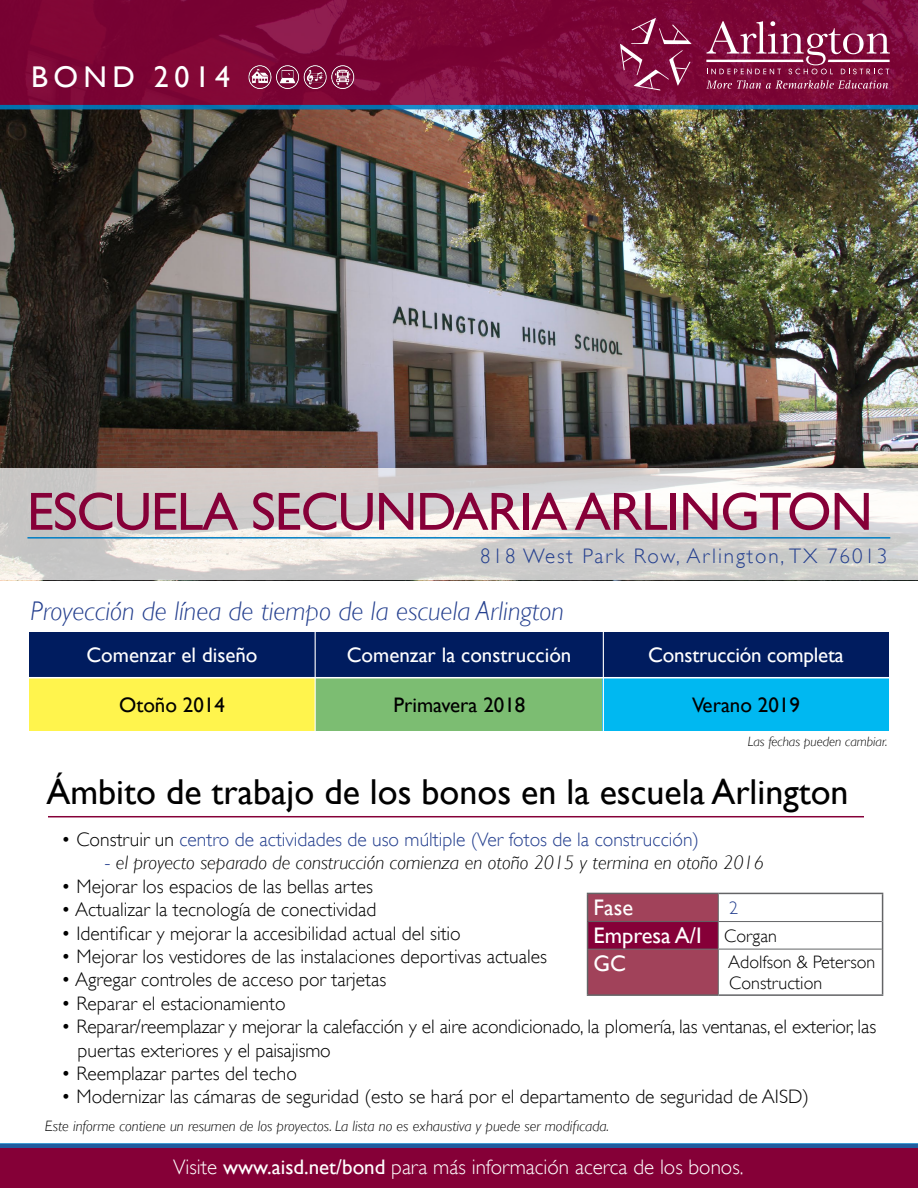
<style>
.page{position:relative;width:918px;height:1188px;background:#fff}
.page>*{position:absolute;margin:0;border:0;box-sizing:border-box;transform-origin:0 0}
.t1{font:54px "Gill Sans";letter-spacing:-.02em;color:#860038}
.t2{font:36px "Gill Sans";color:#000}
.t3{font:30px "Gill Sans";letter-spacing:.18em;color:#fff}
.t4{font:italic 300 27px "Gill Sans";color:#25408f}
.t5{font:22.5px/27.6px "Gill Sans";color:#fff}
.t6{font:300 21px "Gill Sans";color:#fff}
.t7{font:21px "Gill Sans";color:#fff}
.t8{font:300 21px "Gill Sans";letter-spacing:.09em;color:#25408f}
.t9{font:21px "Gill Sans";color:#000}
.t10{font:300 19.5px/23.4px "Gill Sans";color:#000}
.t11{font:italic 300 19.5px "Gill Sans";color:#000}
.t12{font:300 19.5px "Gill Sans";color:#25408f}
.t13{font:300 18px/21.6px "Gill Sans";color:#000}
.t14{font:300 18px "Gill Sans";color:#25408f}
.t15{font:italic 300 15px "Gill Sans";color:#000}
.t16{font:italic 300 13.5px "Gill Sans";color:#000}
.s1{color:#000}
.s2{font-style:normal;color:#25408f}
.s3{font-weight:300;font-size:18px;color:#000}
.s4{font-weight:400}
</style>
<div class="page">
<img style="left:0;top:109px;width:917px;height:360px">
<svg style="left:0;top:469px;width:918px;height:111px;background:#dad7d5"></svg>
<hr style="left:587px;top:994px;width:131px;height:2px;background:#636466">
<hr style="left:718px;top:994px;width:165px;height:2px;background:#636466">
<hr style="left:718px;top:893px;width:165px;height:1px;background:#636466">
<svg style="left:882px;top:894px;width:1px;height:55px"></svg>
<hr style="left:882px;top:949px;width:1px;height:45px;background:#636466">
<hr style="left:718px;top:921px;width:164px;height:1px;background:#636466">
<svg style="left:587px;top:893px;width:132px;height:102px;background:#963251"></svg>
<hr style="left:588px;top:949px;width:130px;height:1px;background:#636466">
<hr style="left:718px;top:949px;width:164px;height:1px;background:#636466">
<hr style="left:718px;top:949px;width:1px;height:45px;background:#636466">
<hr style="left:48px;top:816px;width:816px;height:1px;background:#860038">
<svg style="left:0;top:0;width:918px;height:105px;background:#7d0738"></svg>
<div style="left:0;top:1144px;width:918px;height:44px;background:#850037"></div>
<svg style="left:0;top:1143px;width:918px;height:4px;background:#286dab"></svg>
<svg style="left:0;top:105px;width:918px;height:4px;background:#0a77b3"></svg>
<svg style="left:620px;top:18px;width:72px;height:73px;background:#8e2953"></svg>
<svg style="left:706px;top:21px;width:184px;height:53px;background:#973960"></svg>
<svg style="left:706px;top:80px;width:182px;height:9px;background:#9a3e62"></svg>
<img style="left:231px;top:64px;width:139px;height:24px">
<hr style="left:27px;top:537px;width:863px;height:2px;background:#007dc3">
<div style="left:29px;top:678px;width:286px;height:53px;background:#fff44d"></div>
<div style="left:315px;top:678px;width:289px;height:53px;background:#7cbd72"></div>
<div style="left:603px;top:678px;width:286px;height:53px;background:#00b8f1"></div>
<div style="left:29px;top:632px;width:286px;height:45px;background:#001c5f"></div>
<div style="left:315px;top:632px;width:288px;height:45px;background:#001c5f"></div>
<div style="left:603px;top:632px;width:286px;height:45px;background:#001c5f"></div>
<hr style="left:603px;top:614px;width:1px;height:137px;background:#fff">
<hr style="left:315px;top:613px;width:1px;height:137px;background:#fff">
<h3 class="t3" style="left:31px;top:59px;width:201px">BOND 2014</h3>
<h1 class="t1" style="left:27px;top:480px;width:847px">ESCUELA SECUNDARIA ARLINGTON</h1>
<p class="t8" style="left:480px;top:544px;width:409px">818 West Park Row, Arlington, TX 76013</p>
<h3 class="t4" style="left:31px;top:596px;width:535px">Proyección de línea de tiempo de la escuela Arlington</h3>
<p class="t7" style="left:86px;top:642px;width:173px">Comenzar el diseño</p>
<p class="t7" style="left:347px;top:642px;width:226px">Comenzar la construcción</p>
<p class="t7" style="left:648px;top:642px;width:197px">Construcción completa</p>
<p class="t9" style="left:119px;top:693px;width:107px">Otoño 2014</p>
<p class="t9" style="left:393px;top:693px;width:133px">Primavera 2018</p>
<p class="t9" style="left:692px;top:693px;width:109px">Verano 2019</p>
<p class="t16" style="left:748px;top:734px;width:141px">Las fechas pueden cambiar.</p>
<h2 class="t2" style="left:46px;top:771px;width:804px">Ámbito de trabajo de los bonos en la escuela Arlington</h2>
<p class="t12" style="left:61px;top:828px;width:639px"><span class="s1">• Construir un</span> centro de actividades de uso múltiple (Ver fotos de la construcción)</p>
<p class="t11" style="left:104px;top:852px;width:661px"><span class="s2">-</span> el proyecto separado de construcción comienza en otoño 2015 y termina en otoño 2016</p>
<p class="t10" style="left:61px;top:875px;width:313px">• Mejorar los espacios de las bellas artes</p>
<p class="t10" style="left:61px;top:898px;width:317px">• Actualizar la tecnología de conectividad</p>
<p class="t10" style="left:61px;top:921px;width:401px">• Identificar y mejorar la accesibilidad actual del sitio</p>
<p class="t10" style="left:61px;top:945px;width:487px">• Mejorar los vestidores de las instalaciones deportivas actuales</p>
<p class="t10" style="left:61px;top:968px;width:327px">• Agregar controles de acceso por tarjetas</p>
<p class="t10" style="left:61px;top:992px;width:226px">• Reparar el estacionamiento</p>
<p class="t10" style="left:78px;top:1015px;width:800px;text-indent:-16px">• Reparar/reemplazar y mejorar la calefacción y el aire acondicionado, la plomería, las ventanas, el exterior, las puertas exteriores y el paisajismo</p>
<p class="t10" style="left:61px;top:1062px;width:237px">• Reemplazar partes del techo</p>
<p class="t10" style="left:61px;top:1085px;width:749px">• Modernizar las cámaras de seguridad (esto se hará por el departamento de seguridad de AISD)</p>
<p class="t5" style="left:594px;top:893px;width:41px">Fase</p>
<p class="t14" style="left:729px;top:897px;width:10px">2</p>
<p class="t5" style="left:594px;top:921px;width:185px">Empresa A/I <span class="s3">Corgan<br></span>GC</p>
<p class="t13" style="left:728px;top:951px;width:149px">Adolfson &amp; Peterson<br>Construction</p>
<p class="t15" style="left:45px;top:1118px;width:566px">Este informe contiene un resumen de los proyectos. La lista no es exhaustiva y puede ser modificada.</p>
<p class="t6" style="left:173px;top:1155px;width:572px">Visite <span class="s4">www.aisd.net/bond</span> para más información acerca de los bonos.</p>
</div>
